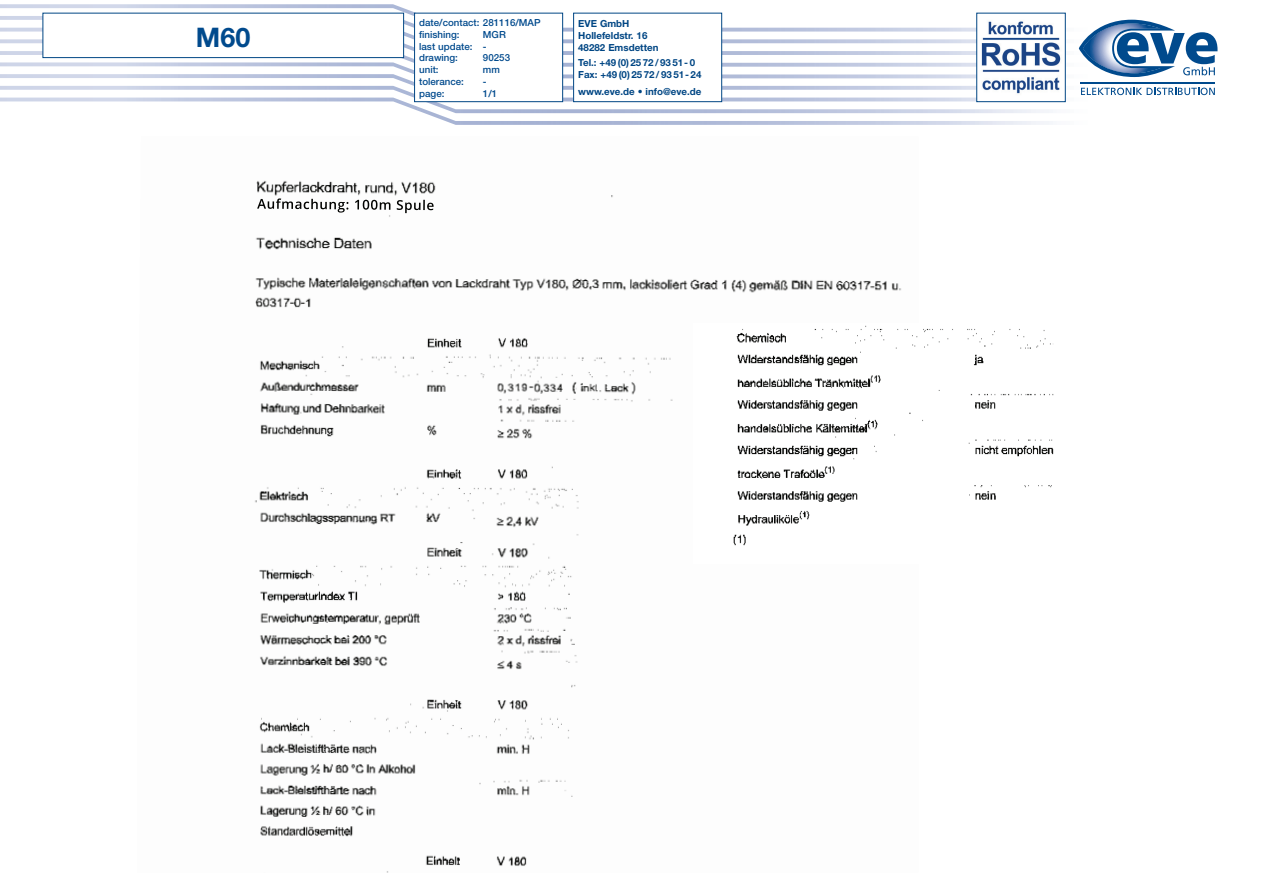
<style>
.page{position:relative;width:1263px;height:893px;background:#fff}
.page>*{position:absolute;margin:0;border:0;box-sizing:border-box;transform-origin:0 0}
.t1{font:700 27px "Helvetica Neue LT Pro";color:#004a8d}
.t2{font:700 9.75px/12px "Helvetica Neue LT Pro";color:#004684}
.t3{font:500 9.75px/11.7px "Helvetica Neue LT Pro";color:#004a8d}
</style>
<div class="page">
<img style="left:0;top:4px;width:1066px;height:12px">
<img style="left:0;top:16px;width:1138px;height:12px">
<img style="left:0;top:28px;width:976px;height:11px">
<img style="left:0;top:39px;width:1218px;height:12px">
<img style="left:0;top:51px;width:1218px;height:11px">
<img style="left:0;top:62px;width:976px;height:12px">
<img style="left:0;top:74px;width:1215px;height:12px">
<img style="left:0;top:86px;width:1215px;height:12px">
<img style="left:0;top:98px;width:1066px;height:27px">
<div style="left:574px;top:13px;width:148px;height:89px;background:#fff"></div>
<div style="left:573px;top:13px;width:149px;height:89px;border:1px solid #004684"></div>
<svg style="left:1081px;top:88px;width:134px;height:7px"></svg>
<hr style="left:1081px;top:82px;width:134px;height:1px;background:#004a8d">
<svg style="left:1079px;top:20px;width:138px;height:57px"></svg>
<img style="left:978px;top:15px;width:85px;height:85px">
<div style="left:976px;top:13px;width:90px;height:89px;border:1px solid #004684"></div>
<div style="left:415px;top:13px;width:148px;height:89px;background:#fff"></div>
<div style="left:414px;top:13px;width:149px;height:89px;border:1px solid #004684"></div>
<div style="left:43px;top:13px;width:361px;height:45px;background:#fff"></div>
<div style="left:43px;top:13px;width:361px;height:45px;border:1px solid #004684"></div>
<img style="left:255px;top:180px;width:647px;height:693px">
<img style="left:257px;top:198px;width:168px;height:12px">
<img style="left:693px;top:323px;width:361px;height:240px">
<h1 class="t1" style="left:196px;top:20px;width:56px">M60</h1>
<p class="t3" style="left:419px;top:17px;width:123px">date/contact: 281116/MAP finishing:</p>
<p class="t3" style="left:419px;top:29px;width:88px;text-indent:64px">MGR last update: - drawing:</p>
<p class="t3" style="left:483px;top:52px;width:29px">90253</p>
<p class="t3" style="left:419px;top:64px;width:21px">unit:</p>
<p class="t3" style="left:483px;top:64px;width:18px">mm</p>
<p class="t3" style="left:419px;top:75px;width:46px">tolerance:</p>
<p class="t3" style="left:483px;top:75px;width:5px">-</p>
<p class="t3" style="left:419px;top:87px;width:27px">page:</p>
<p class="t3" style="left:483px;top:87px;width:16px">1/1</p>
<p class="t2" style="left:578px;top:17px;width:82px">EVE GmbH<br>Hollefeldstr. 16<br>48282 Emsdetten</p>
<p class="t2" style="left:578px;top:56px;width:125px">Tel.: +49 (0)2572/9351-0<br>Fax: +49 (0)2572/9351- 24</p>
<p class="t2" style="left:578px;top:85px;width:125px">www.eve.de • info@eve.de</p>
</div>
